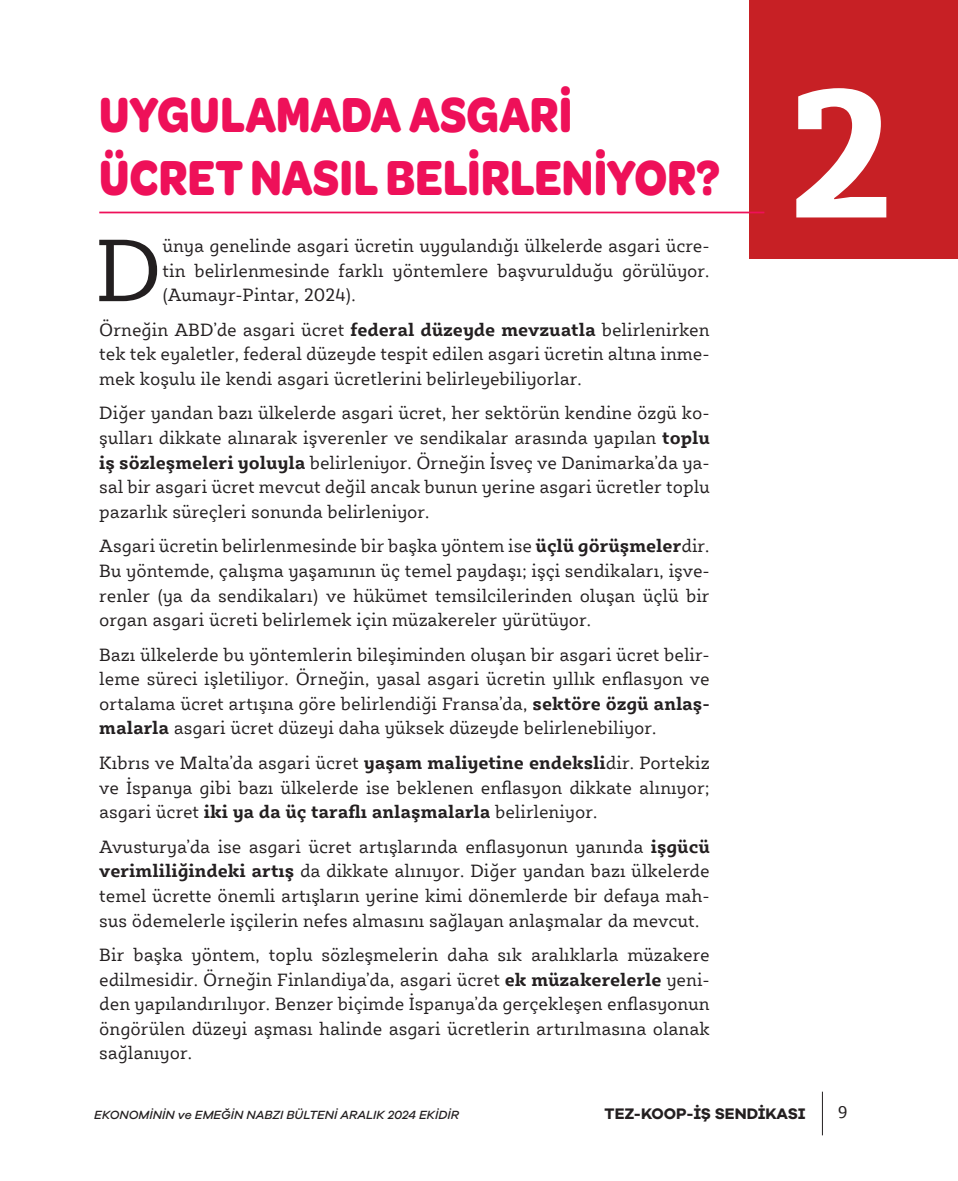
<style>
.page{position:relative;width:958px;height:1181px;background:#fff}
.page>*{position:absolute;margin:0;border:0;box-sizing:border-box;transform-origin:0 0}
.t1{font:700 188.12px "Sybilla Pro";color:#fff}
.t2{font:91px "Sybilla Pro";color:#231f20}
.Baslik1{font:52.5px/63px "Omnes VF";letter-spacing:.005em;color:#ee1059;scale:.85 1}
.metin{font:18.38px/24.7px "Sybilla Pro";color:#231f20;text-align:justify}
.t3{font:17.5px "Sybilla Pro";color:#231f20}
.t4{font:700 15.75px "Galano Grotesque Alt";color:#231f20}
.t5{font:italic 500 12.25px "Galano Grotesque";color:#231f20}
.s1{font-weight:700}
</style>
<div class="page">
<hr style="left:821px;top:1091px;width:1px;height:44px;background:#231f20">
<div style="left:749px;top:0;width:208px;height:258px;background:#c72025"></div>
<hr style="left:99px;top:212px;width:665px;height:1px;background:#ee1059">
<p class="Baslik1" style="left:99px;top:79px;width:731px">UYGULAMADA ASGARİ<br>ÜCRET NASIL BELİRLENİYOR?</p>
<p class="t2" style="left:95px;top:212px;width:69px">D</p>
<p class="metin" style="left:163px;top:233px;width:548px">ünya genelinde asgari ücretin uygulandığı ülkelerde asgari ücre&shy;tin belirlenmesinde farklı yöntemlere başvurulduğu görülüyor. (Aumayr-Pintar, 2024).</p>
<p class="metin" style="left:99px;top:316px;width:612px">Örneğin ABD’de asgari ücret <span class="s1">federal düzeyde mevzuatla</span> belirlenirken tek tek eyaletler, federal düzeyde tespit edilen asgari ücretin altına inme&shy;mek koşulu ile kendi asgari ücretlerini belirleyebiliyorlar.</p>
<p class="metin" style="left:99px;top:400px;width:612px">Diğer yandan bazı ülkelerde asgari ücret, her sektörün kendine özgü ko&shy;şulları dikkate alınarak işverenler ve sendikalar arasında yapılan <span class="s1">toplu iş sözleşmeleri yoluyla</span> belirleniyor. Örneğin İsveç ve Danimarka’da ya&shy;sal bir asgari ücret mevcut değil ancak bunun yerine asgari ücretler toplu pazarlık süreçleri sonunda belirleniyor.</p>
<p class="metin" style="left:99px;top:533px;width:612px">Asgari ücretin belirlenmesinde bir başka yöntem ise <span class="s1">üçlü görüşmeler</span>dir.<br>Bu yöntemde, çalışma yaşamının üç temel paydaşı; işçi sendikaları, işve&shy;renler (ya da sendikaları) ve hükümet temsilcilerinden oluşan üçlü bir organ asgari ücreti belirlemek için müzakereler yürütüyor.</p>
<p class="metin" style="left:99px;top:641px;width:612px">Bazı ülkelerde bu yöntemlerin bileşiminden oluşan bir asgari ücret belir&shy;leme süreci işletiliyor. Örneğin, yasal asgari ücretin yıllık enflasyon ve ortalama ücret artışına göre belirlendiği Fransa’da, <span class="s1">sektöre özgü anlaş&shy;malarla</span> asgari ücret düzeyi daha yüksek düzeyde belirlenebiliyor.</p>
<p class="metin" style="left:99px;top:750px;width:612px">Kıbrıs ve Malta’da asgari ücret <span class="s1">yaşam maliyetine endeksli</span>dir. Portekiz ve İspanya gibi bazı ülkelerde ise beklenen enflasyon dikkate alınıyor; asgari ücret <span class="s1">iki ya da üç taraflı anlaşmalarla</span> belirleniyor.</p>
<p class="metin" style="left:99px;top:833px;width:612px">Avusturya’da ise asgari ücret artışlarında enflasyonun yanında <span class="s1">işgücü verimliliğindeki artış</span> da dikkate alınıyor. Diğer yandan bazı ülkelerde temel ücrette önemli artışların yerine kimi dönemlerde bir defaya mah&shy;sus ödemelerle işçilerin nefes almasını sağlayan anlaşmalar da mevcut.</p>
<p class="metin" style="left:99px;top:942px;width:612px">Bir başka yöntem, toplu sözleşmelerin daha sık aralıklarla müzakere edilmesidir. Örneğin Finlandiya’da, asgari ücret <span class="s1">ek müzakerelerle</span> yeni&shy;den yapılandırılıyor. Benzer biçimde İspanya’da gerçekleşen enflasyonun öngörülen düzeyi aşması halinde asgari ücretlerin artırılmasına olanak sağlanıyor.</p>
<p class="t1" style="left:786px;top:30px;width:111px">2</p>
<p class="t5" style="left:94px;top:1108px;width:366px">EKONOMİNİN ve EMEĞİN NABZI BÜLTENİ ARALIK 2024 EKİDİR</p>
<p class="t4" style="left:604px;top:1104px;width:202px">TEZ-KOOP-İŞ SENDİKASI</p>
<p class="t3" style="left:837px;top:1101px;width:11px">9</p>
</div>
